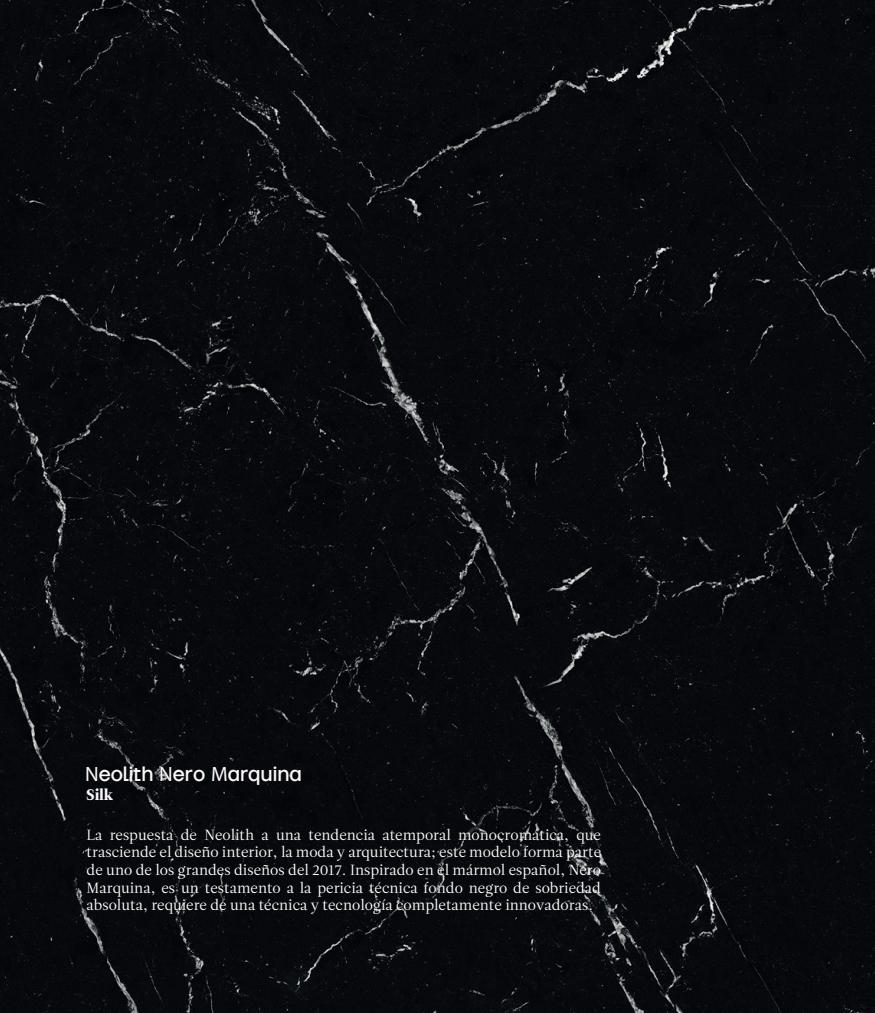
<style>
.page{position:relative;width:875px;height:1013px;background:#fff}
.page>*{position:absolute;margin:0;border:0;box-sizing:border-box;transform-origin:0 0}
.t1{font:500 20.75px "TT Firs Neue";color:#fbf9f9}
.t2{font:15.25px "Leitura Roman 4";color:#fbf9f9}
.t3{font:14.62px/17.6px "Leitura Roman 1";color:#fff;text-align:justify}
.s1{font-family:"Myriad Pro";font-weight:400}
</style>
<div class="page">
<div style="left:0;top:0;width:875px;height:1012px;background:#07090d"></div>
<h1 class="t1" style="left:85px;top:765px;width:219px"><span class="s1">N</span>eolith <span class="s1">N</span>ero <span class="s1">M</span>arquina</h1>
<p class="t2" style="left:87px;top:785px;width:28px">Silk</p>
<p class="t3" style="left:87px;top:826px;width:516px">La respuesta de Neolith a una tendencia atemporal monocromática, que trasciende el diseño interior, la moda y arquitectura; este modelo forma parte de uno de los grandes diseños del 2017. Inspirado en el mármol español, Nero Marquina, es un testamento a la pericia técnica fondo negro de sobriedad absoluta, requiere de una técnica y tecnología completamente innovadoras.</p>
</div>
